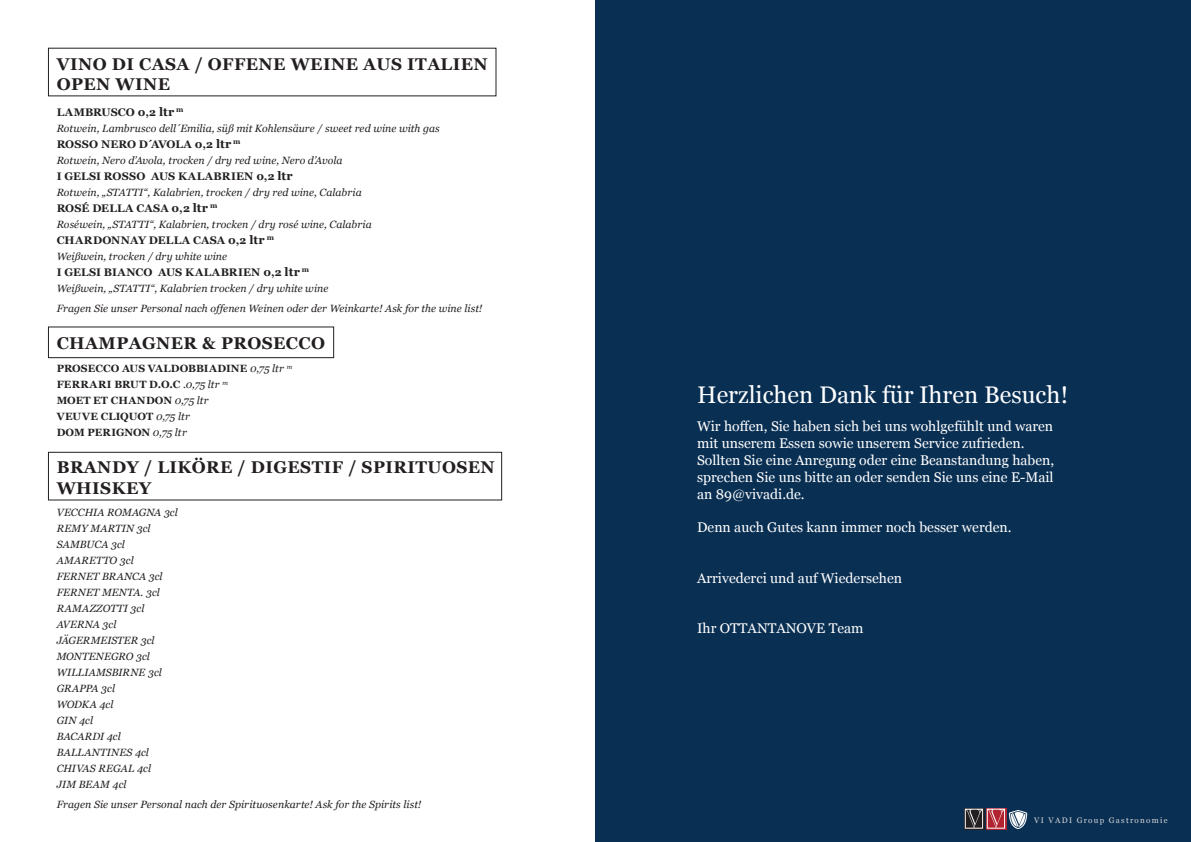
<style>
.page{position:relative;width:1191px;height:842px;background:#fff}
.page>*{position:absolute;margin:0;border:0;box-sizing:border-box;transform-origin:0 0}
.t1{font:24px "Georgia";color:#fff}
.t2{font:700 17px/20px "Georgia";letter-spacing:.025em;color:#231f20}
.t3{font:14px/16.8px "Georgia";color:#fff}
.t4{font:700 11px "Georgia";letter-spacing:.01em;color:#231f20}
.t5{font:italic 10.5px/16px "Georgia";letter-spacing:.005em;color:#231f20}
.t6{font:700 10.5px/16px "Georgia";letter-spacing:.01em;color:#231f20}
.t7{font:8px "Georgia";letter-spacing:.16em;color:#d5d6d8}
.s1{font-size:12px}
.s2{font-weight:400;font-style:italic}
</style>
<div class="page">
<div style="left:595px;top:0;width:596px;height:842px;background:#092f53"></div>
<img style="left:1008px;top:810px;width:20px;height:19px">
<svg style="left:986px;top:808px;width:20px;height:21px"></svg>
<svg style="left:964px;top:808px;width:20px;height:1px"></svg>
<svg style="left:964px;top:809px;width:41px;height:20px"></svg>
<div style="left:48px;top:327px;width:286px;height:31px;border:1px solid #231f20"></div>
<div style="left:48px;top:452px;width:454px;height:48px;border:1px solid #231f20"></div>
<h2 class="t2" style="left:57px;top:53px;width:432px">VINO DI CASA / OFFENE WEINE AUS ITALIEN<br>OPEN WINE</h2>
<p class="t4" style="left:57px;top:104px;width:128px">LAMBRUSCO 0,2 <span class="s1">ltr</span> <sup>m</sup></p>
<p class="t5" style="left:57px;top:120px;width:384px">Rotwein, Lambrusco dell´Emilia, süß mit Kohlensäure / sweet red wine with gas</p>
<p class="t4" style="left:57px;top:136px;width:185px">ROSSO NERO D´AVOLA 0,2 <span class="s1">ltr</span> <sup>m</sup></p>
<p class="t5" style="left:57px;top:152px;width:287px">Rotwein, Nero d’Avola, trocken / dry red wine, Nero d’Avola</p>
<p class="t4" style="left:57px;top:168px;width:238px">I GELSI ROSSO AUS KALABRIEN 0,2 <span class="s1">ltr</span></p>
<p class="t5" style="left:57px;top:184px;width:306px">Rotwein, „STATTI“, Kalabrien, trocken / dry red wine, Calabria</p>
<p class="t4" style="left:57px;top:200px;width:162px">ROSÉ DELLA CASA 0,2 <span class="s1">ltr</span> <sup>m</sup></p>
<p class="t5" style="left:57px;top:216px;width:316px">Roséwein, „STATTI“, Kalabrien, trocken / dry rosé wine, Calabria</p>
<p class="t4" style="left:57px;top:232px;width:219px">CHARDONNAY DELLA CASA 0,2 <span class="s1">ltr</span> <sup>m</sup></p>
<p class="t5" style="left:57px;top:248px;width:172px">Weißwein, trocken / dry white wine</p>
<p class="t4" style="left:57px;top:264px;width:254px">I GELSI BIANCO AUS KALABRIEN 0,2 <span class="s1">ltr</span> <sup>m</sup></p>
<p class="t5" style="left:57px;top:278px;width:427px;line-height:20px">Weißwein, „STATTI“, Kalabrien trocken / dry white wine<br>Fragen Sie unser Personal nach offenen Weinen oder der Weinkarte! Ask for the wine list!</p>
<h2 class="t2" style="left:57px;top:332px;width:270px">CHAMPAGNER &amp; PROSECCO</h2>
<p class="t6" style="left:57px;top:360px;width:237px">PROSECCO AUS VALDOBBIADINE <span class="s2">0,75 ltr</span> <sup>m<br></sup>FERRARI BRUT D.O.C <span class="s2">.0,75 ltr</span> <sup>m<br></sup>MOET ET CHANDON <span class="s2">0,75 ltr<br></span>VEUVE CLIQUOT <span class="s2">0,75 ltr<br></span>DOM PERIGNON <span class="s2">0,75 ltr</span></p>
<h2 class="t2" style="left:57px;top:456px;width:439px;line-height:21px">BRANDY / LIKÖRE / DIGESTIF / SPIRITUOSEN<br>WHISKEY</h2>
<p class="t5" style="left:57px;top:504px;width:123px">VECCHIA ROMAGNA 3cl<br>REMY MARTIN 3cl<br>SAMBUCA 3cl<br>AMARETTO 3cl<br>FERNET BRANCA 3cl<br>FERNET MENTA. 3cl<br>RAMAZZOTTI 3cl<br>AVERNA 3cl<br>JÄGERMEISTER 3cl<br>MONTENEGRO 3cl<br>WILLIAMSBIRNE 3cl<br>GRAPPA 3cl<br>WODKA 4cl<br>GIN 4cl<br>BACARDI 4cl<br>BALLANTINES 4cl<br>CHIVAS REGAL 4cl<br>JIM BEAM 4cl</p>
<p class="t5" style="left:57px;top:796px;width:366px">Fragen Sie unser Personal nach der Spirituosenkarte! Ask for the Spirits list!</p>
<h1 class="t1" style="left:697px;top:377px;width:373px">Herzlichen Dank für Ihren Besuch!</h1>
<p class="t3" style="left:697px;top:418px;width:359px">Wir hoffen, Sie haben sich bei uns wohlgefühlt und waren mit unserem Essen sowie unserem Service zufrieden.<br>Sollten Sie eine Anregung oder eine Beanstandung haben, sprechen Sie uns bitte an oder senden Sie uns eine E-Mail an 89@vivadi.de.</p>
<h3 class="t3" style="left:697px;top:518px;width:316px">Denn auch Gutes kann immer noch besser werden.</h3>
<h3 class="t3" style="left:697px;top:569px;width:206px">Arrivederci und auf Wiedersehen</h3>
<h3 class="t3" style="left:697px;top:619px;width:168px">Ihr OTTANTANOVE Team</h3>
<p class="t7" style="left:1034px;top:814px;width:135px">VI VADI Group Gastronomie</p>
</div>
